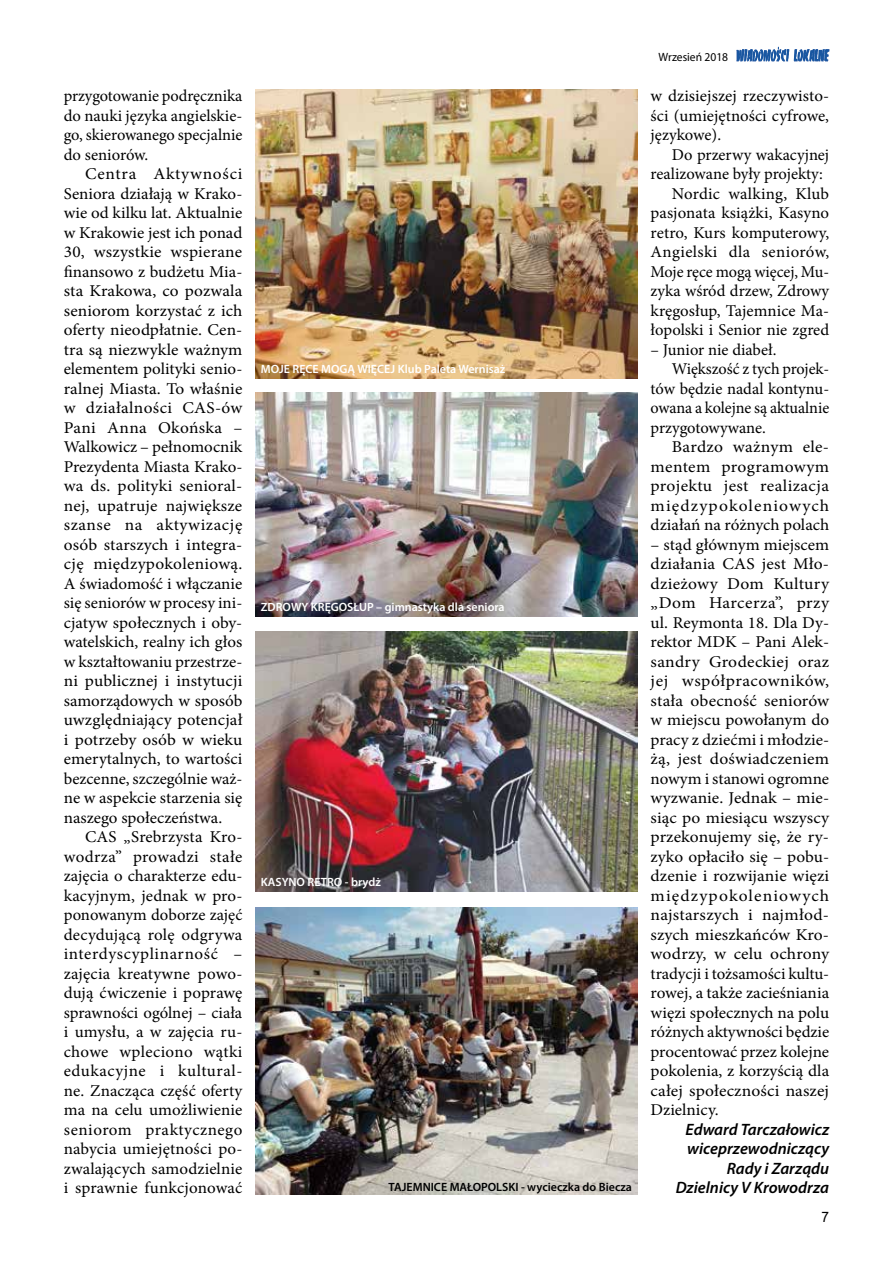
<style>
.page{position:relative;width:893px;height:1263px;background:#fff}
.page>*{position:absolute;margin:0;border:0;box-sizing:border-box;transform-origin:0 0}
.t1{font:16.5px/19.5px "Minion Pro";color:#000;text-align:justify}
.t2{font:16.5px/19.5px "Minion Pro";color:#000;text-align:justify;scale:1.05 1}
.t3{font:16.5px/19.5px "Minion Pro";color:#000;text-align:justify;scale:1.04 1}
.t4{font:italic 600 16.5px/19.5px "Myriad Pro";color:#000;text-align:right}
.t5{font:16.5px "Minion Pro";letter-spacing:.02em;color:#000;scale:1.06 1}
.t6{font:16.5px "Minion Pro";letter-spacing:.025em;color:#000;scale:1.06 1}
.t7{font:16.5px "Minion Pro";letter-spacing:.025em;color:#000}
.t8{font:16.5px "Minion Pro";letter-spacing:.065em;color:#000;scale:1.06 1}
.t9{font:14.4px "Arial";color:#000;scale:.95 1}
.t10{font:600 12px "Myriad Pro";color:#fff}
.t11{font:600 12px "Myriad Pro";color:#000}
.t12{font:12px "Myriad Pro";color:#000;scale:.96 1}
</style>
<div class="page">
<img style="left:737px;top:49px;width:92px;height:13px">
<svg style="left:737px;top:47px;width:91px;height:14px"></svg>
<img style="left:255px;top:89px;width:383px;height:289px">
<img style="left:255px;top:908px;width:383px;height:287px">
<img style="left:255px;top:631px;width:383px;height:261px">
<img style="left:255px;top:393px;width:383px;height:224px">
<p class="t1" style="left:64px;top:86px;width:180px">przygotowanie podręcznika do nauki języka angielskie&shy;go, skierowanego specjalnie do seniorów.</p>
<p class="t2" style="left:64px;top:164px;width:172px;text-indent:21px">Centra Aktywności Seniora działają w Krako&shy;wie od kilku lat. Aktualnie w Krakowie jest ich ponad 30, wszystkie wspierane finansowo z budżetu Mia&shy;sta Krakowa, co pozwala seniorom korzystać z ich oferty nieodpłatnie. Cen&shy;tra są niezwykle ważnym elementem polityki senio&shy;ralnej Miasta. To właśnie w działalności CAS-ów Pani Anna Okońska – Walkowicz – pełnomocnik Prezydenta Miasta Krako&shy;wa ds. polityki senioral&shy;nej, upatruje największe szanse na aktywizację osób starszych i integra&shy;cję międzypokoleniową.<br>A świadomość i włączanie się seniorów w procesy ini&shy;cjatyw społecznych i oby&shy;watelskich, realny ich głos w kształtowaniu przestrze&shy;ni publicznej i instytucji samorządowych w sposób uwzględniający potencjał i potrzeby osób w wieku emerytalnych, to wartości bezcenne, szczególnie waż&shy;ne w aspekcie starzenia się naszego społeczeństwa.</p>
<p class="t1" style="left:64px;top:827px;width:180px;text-indent:21px">CAS „Srebrzysta Kro&shy;wodrza” prowadzi stałe zajęcia o charakterze edu&shy;kacyjnym, jednak w pro&shy;ponowanym doborze zajęć decydującą rolę odgrywa interdyscyplinarność – zajęcia kreatywne powo&shy;dują ćwiczenie i poprawę sprawności ogólnej – ciała i umysłu, a w zajęcia ru&shy;chowe wpleciono wątki edukacyjne i kultural&shy;ne. Znacząca część oferty ma na celu umożliwienie seniorom praktycznego nabycia umiejętności po&shy;zwalających samodzielnie i sprawnie funkcjonować</p>
<p class="t10" style="left:261px;top:361px;width:246px">MOJE RĘCE MOGĄ WIĘCEJ Klub Paleta Wernisaż</p>
<p class="t10" style="left:261px;top:599px;width:245px">ZDROWY KRĘGOSŁUP – gimnastyka dla seniora</p>
<p class="t10" style="left:261px;top:875px;width:121px">KASYNO RETRO - brydż</p>
<p class="t11" style="left:389px;top:1179px;width:245px">TAJEMNICE MAŁOPOLSKI - wycieczka do Biecza</p>
<p class="t12" style="left:659px;top:49px;width:74px">Wrzesień 2018</p>
<p class="t1" style="left:651px;top:86px;width:180px">w dzisiejszej rzeczywisto&shy;ści (umiejętności cyfrowe, językowe).</p>
<p class="t1" style="left:672px;top:145px;width:159px">Do przerwy wakacyjnej</p>
<p class="t1" style="left:651px;top:164px;width:174px">realizowane były projekty:</p>
<p class="t1" style="left:672px;top:184px;width:159px">Nordic walking, Klub</p>
<p class="t1" style="left:651px;top:203px;width:180px">pasjonata książki, Kasyno</p>
<p class="t1" style="left:651px;top:223px;width:180px">retro, Kurs komputerowy,</p>
<p class="t7" style="left:651px;top:241px;width:180px">Angielski dla seniorów,</p>
<p class="t1" style="left:651px;top:262px;width:180px">Moje ręce mogą więcej, Mu-</p>
<p class="t1" style="left:651px;top:281px;width:180px">zyka wśród drzew, Zdrowy</p>
<p class="t1" style="left:651px;top:301px;width:180px">kręgosłup, Tajemnice Ma-</p>
<p class="t1" style="left:651px;top:320px;width:180px">łopolski i Senior nie zgred</p>
<p class="t1" style="left:651px;top:340px;width:127px">– Junior nie diabeł.</p>
<p class="t1" style="left:672px;top:359px;width:159px">Większość z tych projek-</p>
<p class="t1" style="left:651px;top:379px;width:180px">tów będzie nadal kontynu-</p>
<p class="t1" style="left:651px;top:398px;width:180px">owana a kolejne są aktualnie</p>
<p class="t1" style="left:651px;top:418px;width:117px">przygotowywane.</p>
<p class="t5" style="left:672px;top:436px;width:150px">Bardzo ważnym ele-</p>
<p class="t5" style="left:651px;top:455px;width:170px">mentem programowym</p>
<p class="t6" style="left:651px;top:475px;width:170px">projektu jest realizacja</p>
<p class="t8" style="left:651px;top:494px;width:170px">międzypokoleniowych</p>
<p class="t3" style="left:651px;top:515px;width:173px">działań na różnych polach</p>
<p class="t3" style="left:651px;top:535px;width:173px">– stąd głównym miejscem działania CAS jest Mło&shy;dzieżowy Dom Kultury „Dom Harcerza”, przy ul. Reymonta 18. Dla Dy&shy;rektor MDK – Pani Alek&shy;sandry Grodeckiej oraz jej współpracowników, stała obecność seniorów w miejscu powołanym do pracy z dziećmi i młodzie&shy;żą, jest doświadczeniem nowym i stanowi ogromne wyzwanie. Jednak – mie&shy;siąc po miesiącu wszyscy przekonujemy się, że ry&shy;zyko opłaciło się – pobu&shy;dzenie i rozwijanie więzi międzypokoleniowych najstarszych i najmłod&shy;szych mieszkańców Kro&shy;wodrzy, w celu ochrony tradycji i tożsamości kultu&shy;rowej, a także zacieśniania więzi społecznych na polu różnych aktywności będzie procentować przez kolejne pokolenia, z korzyścią dla całej społeczności naszej Dzielnicy.</p>
<p class="t4" style="left:676px;top:1119px;width:155px">Edward Tarczałowicz wiceprzewodniczący<br>Rady i Zarządu<br>Dzielnicy V Krowodrza</p>
<p class="t9" style="left:822px;top:1207px;width:10px">7</p>
</div>
